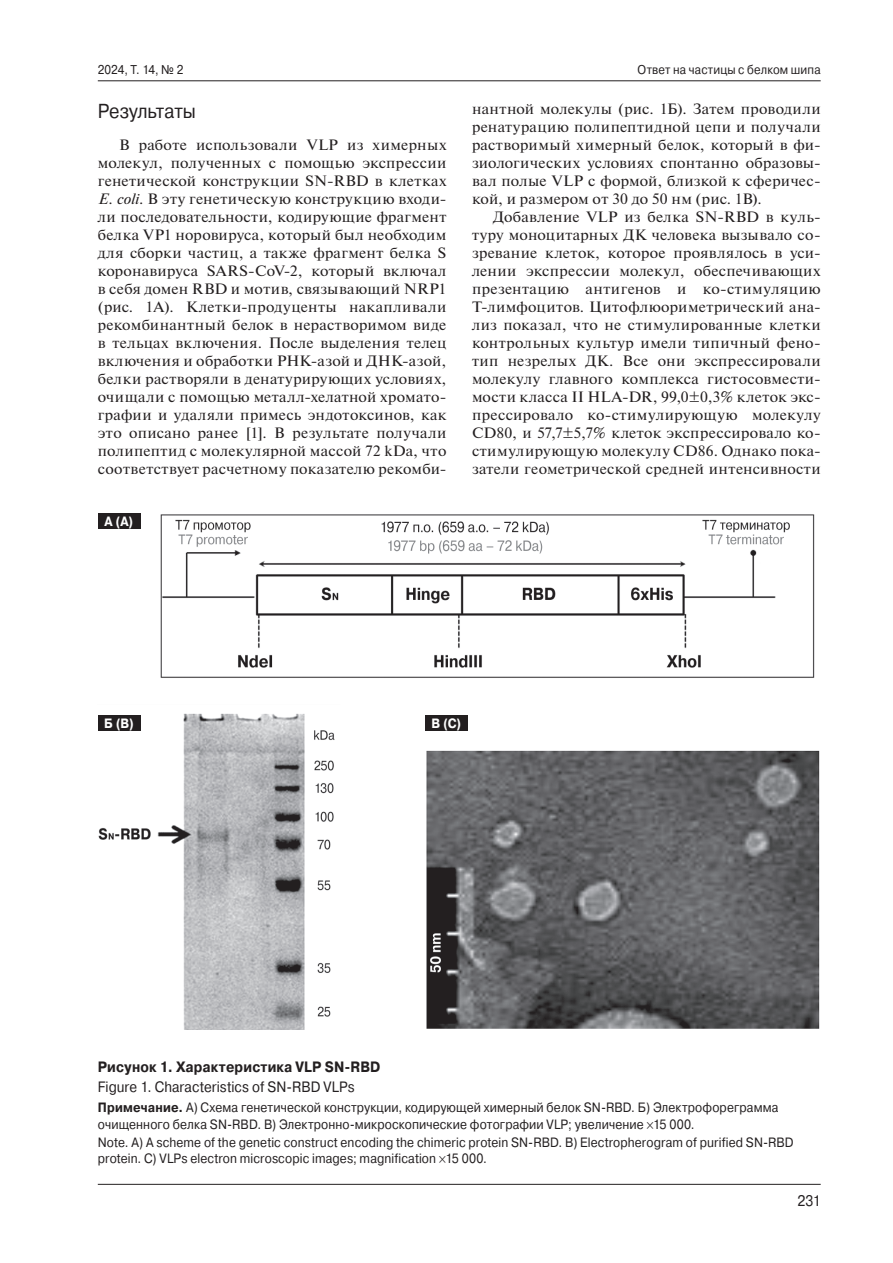
<style>
.page{position:relative;width:893px;height:1263px;background:#fff}
.page>*{position:absolute;margin:0;border:0;box-sizing:border-box;transform-origin:0 0}
.t1{font:20.25px "Pragmatica C";letter-spacing:-.01em;color:#231f20;scale:.9 1}
.t2{font:15.3px "Pragmatica C";color:#231f20;scale:.9 1}
.t3{font:15px/18px "Newton C";letter-spacing:.015em;color:#231f20;text-align:justify;scale:1.05 1}
.t4{font:15px "Pragmatica C";letter-spacing:.005em;color:#231f20;scale:.9 1}
.t5{font:700 15px "Pragmatica C";letter-spacing:.01em;color:#231f20;scale:.9 1}
.t6{font:13.5px/16.2px "Pragmatica C";letter-spacing:.01em;color:#231f20;scale:.9 1}
.t7{font:700 13.5px "Pragmatica C";color:#fff;scale:.9 1}
.t8{font:12.75px "Pragmatica C";letter-spacing:.01em;color:#231f20;scale:.9 1}
.s1{font-style:italic}
.s2{font-weight:700}
</style>
<div class="page">
<hr style="left:98px;top:80px;width:723px;height:1px;background:#231f20">
<hr style="left:98px;top:1184px;width:723px;height:1px;background:#231f20">
<img style="left:98px;top:513px;width:722px;height:516px">
<div style="left:425px;top:715px;width:43px;height:15px;background:#231f20"></div>
<div style="left:98px;top:715px;width:42px;height:15px;background:#231f20"></div>
<div style="left:98px;top:513px;width:42px;height:16px;background:#231f20"></div>
<p class="t8" style="left:98px;top:65px;width:97px">2024, Т. 14, № 2</p>
<p class="t8" style="left:638px;top:65px;width:205px">Ответ на частицы с белком шипа</p>
<h1 class="t1" style="left:98px;top:103px;width:110px">Результаты</h1>
<p class="t3" style="left:98px;top:137px;width:334px;text-indent:21px">В работе использовали VLP из химерных молекул, полученных с помощью экспрессии генетической конструкции SN-RBD в клетках <span class="s1">E. coli</span>. В эту генетическую конструкцию входи&shy;ли последовательности, кодирующие фрагмент белка VP1 норовируса, который был необходим для сборки частиц, а также фрагмент белка S коронавируса SARS-CoV-2, который включал в себя домен RBD и мотив, связывающий NRP1 (рис. 1А). Клетки-продуценты накапливали рекомбинантный белок в нерастворимом виде в тельцах включения. После выделения телец включения и обработки РНК-азой и ДНК-азой, белки растворяли в денатурирующих условиях, очищали с помощью металл-хелатной хромато&shy;графии и удаляли примесь эндотоксинов, как это описано ранее [1]. В результате получали полипептид с молекулярной массой 72 kDa, что соответствует расчетному показателю рекомби-</p>
<p class="t3" style="left:472px;top:101px;width:334px">нантной молекулы (рис. 1Б). Затем проводили ренатурацию полипептидной цепи и получали растворимый химерный белок, который в фи&shy;зиологических условиях спонтанно образовы&shy;вал полые VLP с формой, близкой к сферичес&shy;кой, и размером от 30 до 50 нм (рис. 1В).</p>
<p class="t3" style="left:472px;top:209px;width:334px;text-indent:21px">Добавление VLP из белка SN-RBD в куль&shy;туру моноцитарных ДК человека вызывало со&shy;зревание клеток, которое проявлялось в уси&shy;лении экспрессии молекул, обеспечивающих презентацию антигенов и ко-стимуляцию Т-лимфоцитов. Цитофлюориметрический ана&shy;лиз показал, что не стимулированные клетки контрольных культур имели типичный фено&shy;тип незрелых ДК. Все они экспрессировали молекулу главного комплекса гистосовмести&shy;мости класса II HLA-DR, 99,0±0,3% клеток экс&shy;прессировало ко-стимулирующую молекулу CD80, и 57,7±5,7% клеток экспрессировало ко&shy;стимулирующую молекулу CD86. Однако пока&shy;затели геометрической средней интенсивности</p>
<p class="t7" style="left:105px;top:516px;width:34px">А (A)</p>
<p class="t7" style="left:104px;top:718px;width:35px">Б (B)</p>
<p class="t7" style="left:432px;top:718px;width:35px">В (C)</p>
<p class="t5" style="left:98px;top:1061px;width:316px">Рисунок 1. Характеристика VLP SN-RBD</p>
<p class="t4" style="left:98px;top:1081px;width:287px">Figure 1. Characteristics of SN-RBD VLPs</p>
<p class="t6" style="left:98px;top:1100px;width:758px"><span class="s2">Примечание.</span> А) Схема генетической конструкции, кодирующей химерный белок SN-RBD. Б) Электрофореграмма очищенного белка SN-RBD. В) Электронно-микроскопические фотографии VLP; увеличение 15 000.</p>
<p class="t6" style="left:98px;top:1135px;width:775px">Note. A) A scheme of the genetic construct encoding the chimeric protein SN-RBD. B) Electropherogram of purified SN-RBD protein. С) VLPs electron microscopic images; magnification 15 000.</p>
<p class="t2" style="left:797px;top:1195px;width:27px">231</p>
</div>
